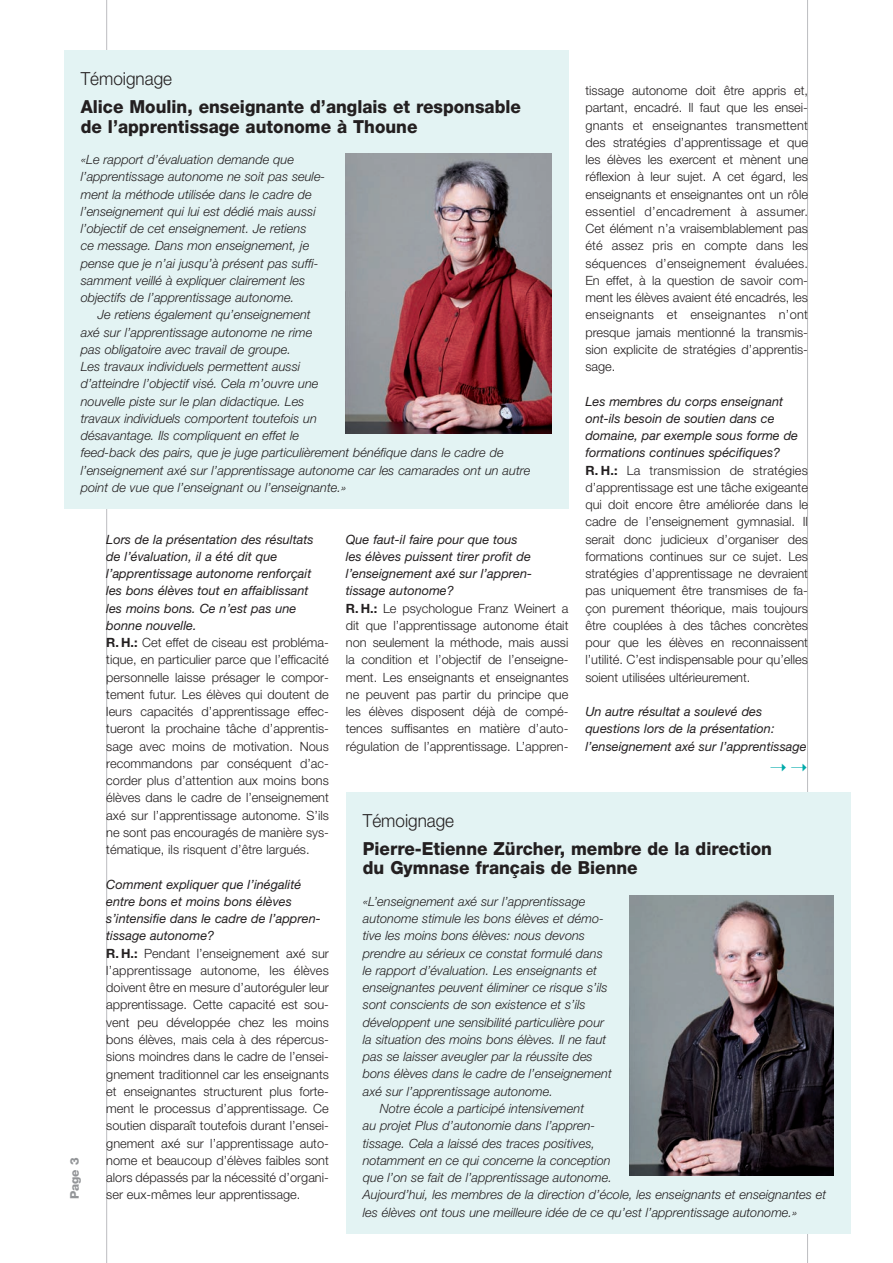
<style>
.page{position:relative;width:893px;height:1263px;background:#fff}
.page>*{position:absolute;margin:0;border:0;box-sizing:border-box;transform-origin:0 0}
.t1{font:800 18px/19.5px "Helvetica Neue";color:#231f20;scale:.95 1}
.t2{font:300 18px "Helvetica Neue";color:#231f20;scale:.95 1}
.t3{font:18px "MS Gothic";color:#0aa}
.t4{font:300 12.75px/17.2px "Helvetica Neue";color:#231f20}
.t5{font:italic 300 12.75px/17.2px "Helvetica Neue";color:#231f20}
.t6{font:italic 12.75px/17.2px "Helvetica Neue";color:#231f20}
.t7{font:800 12px "Helvetica Neue";color:#939598}
.s1{font-weight:400;font-style:italic}
.s2{font-weight:700}
</style>
<div class="page">
<div style="left:346px;top:792px;width:505px;height:442px;background:#e3f3f3"></div>
<img style="left:630px;top:895px;width:204px;height:280px">
<div style="left:64px;top:51px;width:505px;height:458px;background:#e3f3f3"></div>
<img style="left:346px;top:153px;width:206px;height:281px">
<h1 class="t2" style="left:81px;top:72px;width:98px">Témoignage</h1>
<h1 class="t1" style="left:81px;top:98px;width:465px">Alice Moulin, enseignante d’anglais et responsable de l’apprentissage autonome à Thoune</h1>
<p class="t5" style="left:81px;top:152px;width:246px">«Le rapport d’évaluation demande que l’apprentissage autonome ne soit pas seule&shy;ment la méthode utilisée dans le cadre de l’enseignement qui lui est dédié mais aussi l’objectif de cet enseignement. Je retiens<br>ce message. Dans mon enseignement, je pense que je n’ai jusqu’à présent pas suffi&shy;samment veillé à expliquer clairement les objectifs de l’apprentissage autonome.</p>
<p class="t5" style="left:81px;top:307px;width:451px;text-indent:17px">Je retiens également qu’enseignement<br>axé sur l’apprentissage autonome ne rime<br>pas obligatoire avec travail de groupe.<br>Les travaux individuels permettent aussi<br>d’atteindre l’objectif visé. Cela m’ouvre une<br>nouvelle piste sur le plan didactique. Les<br>travaux individuels comportent toutefois un<br>désavantage. Ils compliquent en effet le<br>feed-back des pairs, que je juge particulièrement bénéfique dans le cadre de l’enseignement axé sur l’apprentissage autonome car les camarades ont un autre point de vue que l’enseignant ou l’enseignante.»</p>
<p class="t4" style="left:585px;top:83px;width:224px;text-align:justify">tissage autonome doit être appris et, partant, encadré. Il faut que les ensei&shy;gnants et enseignantes transmettent des stratégies d’apprentissage et que les élèves les exercent et mènent une réflexion à leur sujet. A cet égard, les enseignants et enseignantes ont un rôle essentiel d’encadrement à assumer.<br>Cet élément n’a vraisemblablement pas été assez pris en compte dans les séquences d’enseignement évaluées.<br>En effet, à la question de savoir com&shy;ment les élèves avaient été encadrés, les enseignants et enseignantes n’ont presque jamais mentionné la transmis&shy;sion explicite de stratégies d’apprentis&shy;sage.</p>
<p class="t4" style="left:585px;top:394px;width:224px"><span class="s1">Les membres du corps enseignant ont-ils besoin de soutien dans ce domaine, par exemple sous forme de formations continues spécifiques?<br></span><span class="s2">R. H.:</span> La transmission de stratégies d’apprentissage est une tâche exigeante qui doit encore être améliorée dans le cadre de l’enseignement gymnasial. Il serait donc judicieux d’organiser des formations continues sur ce sujet. Les stratégies d’apprentissage ne devraient pas uniquement être transmises de fa&shy;çon purement théorique, mais toujours être couplées à des tâches concrètes pour que les élèves en reconnaissent l’utilité. C’est indispensable pour qu’elles soient utilisées ultérieurement.</p>
<p class="t6" style="left:585px;top:704px;width:223px">Un autre résultat a soulevé des questions lors de la présentation: l’enseignement axé sur l’apprentissage</p>
<p class="t4" style="left:106px;top:532px;width:224px"><span class="s1">Lors de la présentation des résultats de l’évaluation, il a été dit que l’apprentissage autonome renforçait les bons élèves tout en affaiblissant<br>les moins bons. Ce n’est pas une bonne nouvelle.<br></span><span class="s2">R. H.:</span> Cet effet de ciseau est probléma&shy;tique, en particulier parce que l’efficacité personnelle laisse présager le compor - tement futur. Les élèves qui doutent de leurs capacités d’apprentissage effec&shy;tueront la prochaine tâche d’apprentis&shy;sage avec moins de motivation. Nous recommandons par conséquent d’ac&shy;corder plus d’attention aux moins bons élèves dans le cadre de l’enseignement axé sur l’apprentissage autonome. S’ils ne sont pas encouragés de manière sys&shy;tématique, ils risquent d’être largués.</p>
<p class="t4" style="left:106px;top:877px;width:224px"><span class="s1">Comment expliquer que l’inégalité entre bons et moins bons élèves s’intensifie dans le cadre de l’appren&shy;tissage autonome?<br></span><span class="s2">R. H.:</span> Pendant l’enseignement axé sur l’apprentissage autonome, les élèves doivent être en mesure d’autoréguler leur apprentissage. Cette capacité est sou&shy;vent peu développée chez les moins bons élèves, mais cela à des répercus&shy;sions moindres dans le cadre de l’ensei&shy;gnement traditionnel car les enseignants et enseignantes structurent plus forte&shy;ment le processus d’apprentissage. Ce soutien disparaît toutefois durant l’ensei&shy;gnement axé sur l’apprentissage auto&shy;nome et beaucoup d’élèves faibles sont alors dépassés par la nécessité d’organi&shy;ser eux-mêmes leur apprentissage.</p>
<p class="t4" style="left:346px;top:532px;width:224px"><span class="s1">Que faut-il faire pour que tous<br>les élèves puissent tirer profit de l’enseignement axé sur l’appren&shy;tissage autonome?<br></span><span class="s2">R. H.:</span> Le psychologue Franz Weinert a dit que l’apprentissage autonome était non seulement la méthode, mais aussi la condition et l’objectif de l’enseigne&shy;ment. Les enseignants et enseignantes ne peuvent pas partir du principe que les élèves disposent déjà de compé&shy;tences suffisantes en matière d’auto - régulation de l’apprentissage. L’appren -</p>
<h1 class="t3" style="left:769px;top:759px;width:40px">➝➝</h1>
<h1 class="t2" style="left:363px;top:814px;width:98px">Témoignage</h1>
<h1 class="t1" style="left:363px;top:840px;width:432px">Pierre-Etienne Zürcher, membre de la direction du Gymnase français de Bienne</h1>
<p class="t5" style="left:363px;top:894px;width:224px">«L’enseignement axé sur l’apprentissage</p>
<p class="t5" style="left:363px;top:911px;width:243px">autonome stimule les bons élèves et démo -</p>
<p class="t5" style="left:363px;top:928px;width:224px">tive les moins bons élèves: nous devons</p>
<p class="t5" style="left:363px;top:946px;width:241px">prendre au sérieux ce constat formulé dans</p>
<p class="t5" style="left:363px;top:963px;width:235px">le rapport d’évaluation. Les enseignants et</p>
<p class="t5" style="left:363px;top:980px;width:246px">enseignantes peuvent éliminer ce risque s’ils</p>
<p class="t5" style="left:363px;top:997px;width:224px">sont conscients de son existence et s’ils</p>
<p class="t5" style="left:363px;top:1015px;width:243px">développent une sensibilité particulière pour</p>
<p class="t5" style="left:363px;top:1032px;width:245px">la situation des moins bons élèves. Il ne faut</p>
<p class="t5" style="left:363px;top:1049px;width:231px">pas se laisser aveugler par la réussite des</p>
<p class="t5" style="left:363px;top:1066px;width:250px">bons élèves dans le cadre de l’enseignement</p>
<p class="t5" style="left:363px;top:1084px;width:192px">axé sur l’apprentissage autonome.</p>
<p class="t5" style="left:380px;top:1101px;width:206px">Notre école a participé intensivement</p>
<p class="t5" style="left:363px;top:1118px;width:234px">au projet Plus d’autonomie dans l’appren -</p>
<p class="t5" style="left:363px;top:1135px;width:234px">tis sage. Cela a laissé des traces positives,</p>
<p class="t5" style="left:363px;top:1153px;width:249px">notamment en ce qui concerne la conception</p>
<p class="t5" style="left:363px;top:1170px;width:251px">que l’on se fait de l’apprentissage autonome.</p>
<p class="t5" style="left:363px;top:1187px;width:465px">Aujourd’hui, les membres de la direction d’école, les enseignants et enseignantes et</p>
<p class="t5" style="left:363px;top:1204px;width:436px">les élèves ont tous une meilleure idée de ce qu’est l’apprentissage autonome.»</p>
<p class="t7" style="left:70px;top:1199px;width:43px;rotate:-90deg">Page 3</p>
</div>
